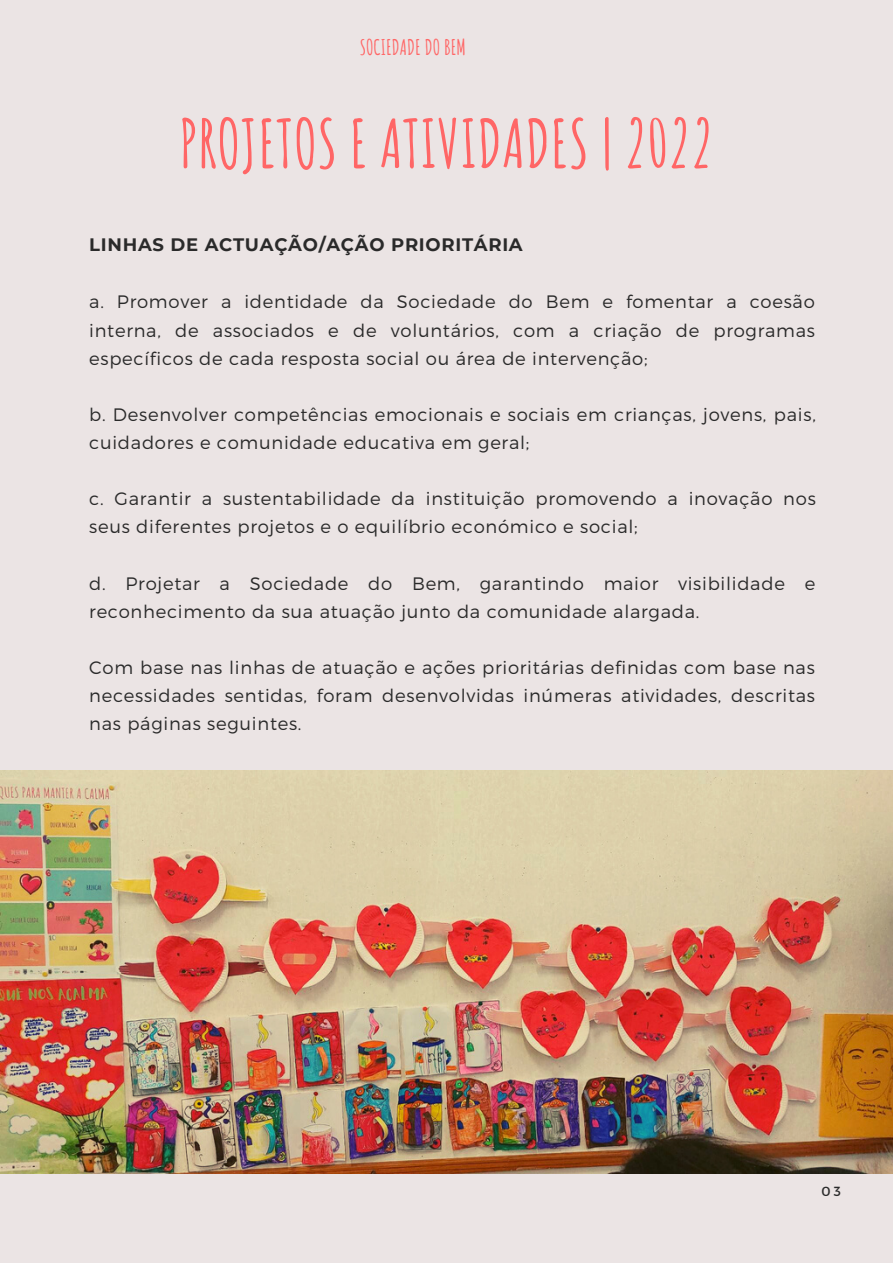
<style>
.page{position:relative;width:893px;height:1264px;background:#fff}
.page>*{position:absolute;margin:0;border:0;box-sizing:border-box;transform-origin:0 0}
.t1{font:700 66px "Amatic SC";color:#f66}
.t2{font:700 21px "Amatic SC";color:#f66}
.t3{font:300 18px/28px "Montserrat";letter-spacing:.04em;color:#2a2a2a}
.t4{font:700 18px "Montserrat";letter-spacing:.04em;color:#2a2a2a}
.t5{font:13.2px "Montserrat";color:#2a2a2a}
</style>
<div class="page">
<div style="left:0;top:0;width:892px;height:1262px;background:#ebe4e4"></div>
<img style="left:0;top:770px;width:892px;height:403px">
<p class="t2" style="left:360px;top:33px;width:108px">SOCIEDADE DO BEM</p>
<p class="t1" style="left:179px;top:101px;width:536px">PROJETOS E ATIVIDADES | 2022</p>
<p class="t4" style="left:89px;top:234px;width:435px">LINHAS DE ACTUAÇÃO/AÇÃO PRIORITÁRIA</p>
<p class="t3" style="left:89px;top:287px;width:727px;text-align:justify">a. Promover a identidade da Sociedade do Bem e fomentar a coesão interna, de associados e de voluntários, com a criação de programas específicos de cada resposta social ou área de intervenção;</p>
<p class="t3" style="left:89px;top:399px;width:728px">b. Desenvolver competências emocionais e sociais em crianças, jovens, pais, cuidadores e comunidade educativa em geral;</p>
<p class="t3" style="left:89px;top:484px;width:728px">c. Garantir a sustentabilidade da instituição promovendo a inovação nos seus diferentes projetos e o equilíbrio económico e social;</p>
<p class="t3" style="left:89px;top:568px;width:727px">d. Projetar a Sociedade do Bem, garantindo maior visibilidade e reconhecimento da sua atuação junto da comunidade alargada.</p>
<p class="t3" style="left:89px;top:652px;width:727px;text-align:justify">Com base nas linhas de atuação e ações prioritárias definidas com base nas necessidades sentidas, foram desenvolvidas inúmeras atividades, descritas nas páginas seguintes.</p>
<p class="t5" style="left:821px;top:1182px;width:21px">03</p>
</div>
